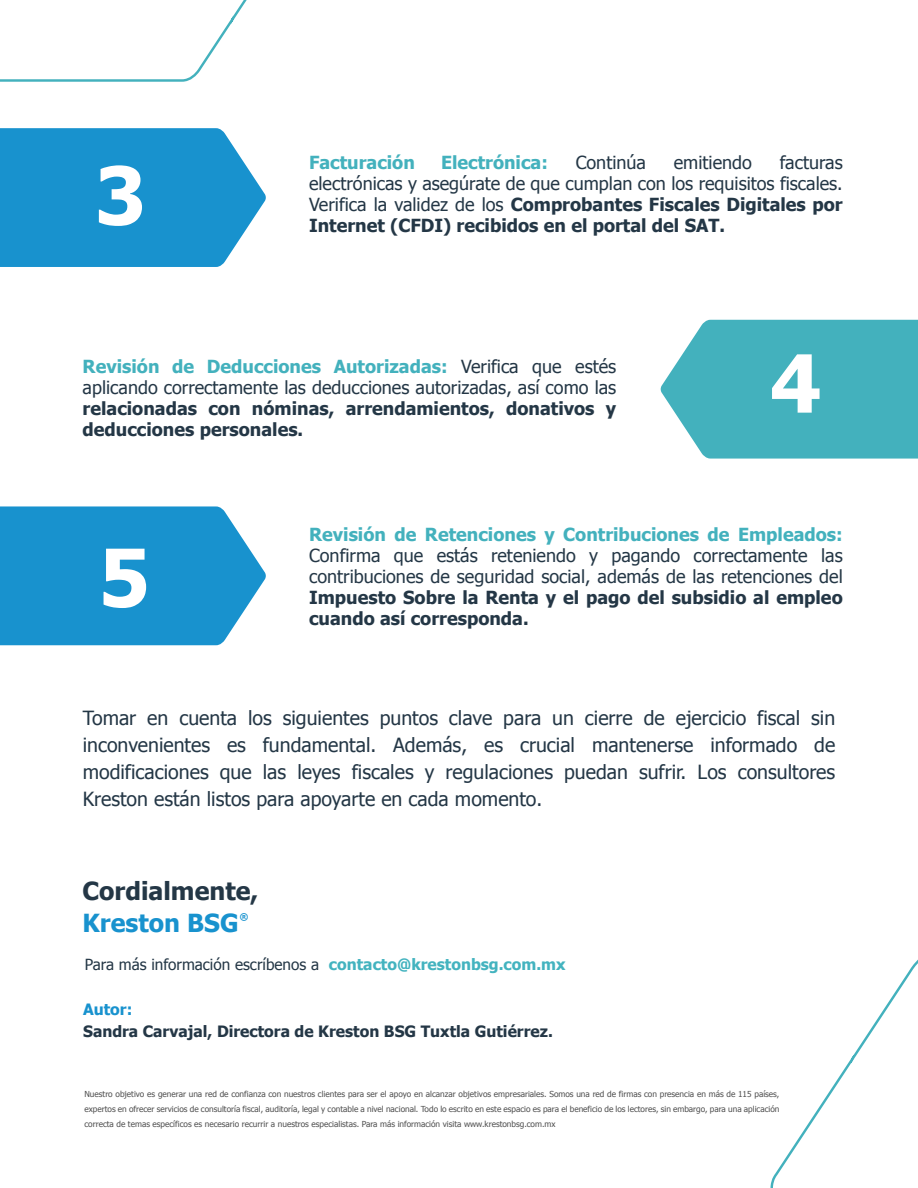
<style>
.page{position:relative;width:918px;height:1188px;background:#fff}
.page>*{position:absolute;margin:0;border:0;box-sizing:border-box;transform-origin:0 0}
.t1{font:700 79.95px "Tahoma";color:#fff}
.t2{font:700 24.9px "Tahoma";color:#243746}
.t3{font:700 24.9px "Tahoma";color:#1892ce}
.t4{font:19.5px/27px "Tahoma";color:#243746;text-align:justify}
.t5{font:18px/21px "Tahoma";color:#243746}
.t6{font:700 18px/21px "Tahoma";color:#243746}
.t7{font:700 18px "Tahoma";color:#43b1bd}
.t8{font:700 15.6px "Tahoma";color:#243746}
.t9{font:700 15.6px "Tahoma";color:#1892ce}
.t10{font:15.3px "Tahoma";color:#243746}
.t11{font:700 9.15px "Tahoma";color:#1892ce}
.t12{font:8.25px/15px "Tahoma";color:#505050;text-align:justify}
.s1{font-weight:700}
.s2{font-weight:700;color:#43b1bd}
.s3{font-weight:700;font-size:15.6px;color:#43b3bf}
</style>
<div class="page">
<svg style="left:0;top:0;width:247px;height:82px"></svg>
<svg style="left:770px;top:959px;width:148px;height:229px"></svg>
<svg style="left:0;top:128px;width:266px;height:139px;background:#2b9bd2"></svg>
<svg style="left:0;top:506px;width:266px;height:139px;background:#2b9bd2"></svg>
<svg style="left:661px;top:320px;width:257px;height:139px;background:#53b7c2"></svg>
<h1 class="t1" style="left:95px;top:140px;width:52px">3</h1>
<h3 class="t7" style="left:309px;top:149px;width:107px">Facturación</h3>
<h3 class="t7" style="left:441px;top:149px;width:108px">Electrónica:</h3>
<h3 class="t5" style="left:576px;top:151px;width:72px">Continúa</h3>
<h3 class="t5" style="left:674px;top:151px;width:80px">emitiendo</h3>
<h3 class="t5" style="left:309px;top:151px;width:535px;text-align:justify;text-indent:471px">facturas electrónicas y asegúrate de que cumplan con los requisitos fiscales.<br>Verifica la validez de los <span class="s1">Comprobantes Fiscales Digitales por Internet (CFDI) recibidos en el portal del SAT.</span></h3>
<h3 class="t5" style="left:83px;top:355px;width:535px"><span class="s2">Revisión de Deducciones Autorizadas:</span> Verifica que estés aplicando correctamente las deducciones autorizadas, así como las</h3>
<h3 class="t6" style="left:83px;top:396px;width:535px">relacionadas con nóminas, arrendamientos, donativos y deducciones personales.</h3>
<h1 class="t1" style="left:770px;top:327px;width:52px">4</h1>
<h1 class="t1" style="left:99px;top:522px;width:52px">5</h1>
<h3 class="t7" style="left:309px;top:522px;width:535px">Revisión de Retenciones y Contribuciones de Empleados:</h3>
<h3 class="t5" style="left:309px;top:544px;width:535px">Confirma que estás reteniendo y pagando correctamente las contribuciones de seguridad social, además de las retenciones del</h3>
<h3 class="t6" style="left:309px;top:586px;width:535px">Impuesto Sobre la Renta y el pago del subsidio al empleo cuando así corresponda.</h3>
<p class="t4" style="left:83px;top:703px;width:754px">Tomar en cuenta los siguientes puntos clave para un cierre de ejercicio fiscal sin inconvenientes es fundamental. Además, es crucial mantenerse informado de modificaciones que las leyes fiscales y regulaciones puedan sufrir. Los consultores Kreston están listos para apoyarte en cada momento.</p>
<h2 class="t2" style="left:83px;top:874px;width:177px">Cordialmente,</h2>
<h2 class="t3" style="left:83px;top:905px;width:157px">Kreston BSG</h2>
<p class="t11" style="left:240px;top:910px;width:10px">®</p>
<h3 class="t10" style="left:85px;top:954px;width:482px">Para más información escríbenos a <span class="s3">contacto@krestonbsg.com.mx</span></h3>
<h3 class="t9" style="left:83px;top:999px;width:51px">Autor:</h3>
<h3 class="t8" style="left:83px;top:1020px;width:471px">Sandra Carvajal, Directora de Kreston BSG Tuxtla Gutiérrez.</h3>
<p class="t12" style="left:84px;top:1086px;width:696px">Nuestro objetivo es generar una red de confianza con nuestros clientes para ser el apoyo en alcanzar objetivos empresariales. Somos una red de firmas con presencia en más de 115 países, expertos en ofrecer servicios de consultoría fiscal, auditoría, legal y contable a nivel nacional. Todo lo escrito en este espacio es para el beneficio de los lectores, sin embargo, para una aplicación correcta de temas específicos es necesario recurrir a nuestros especialistas. Para más información visita www.krestonbsg.com.mx</p>
</div>
